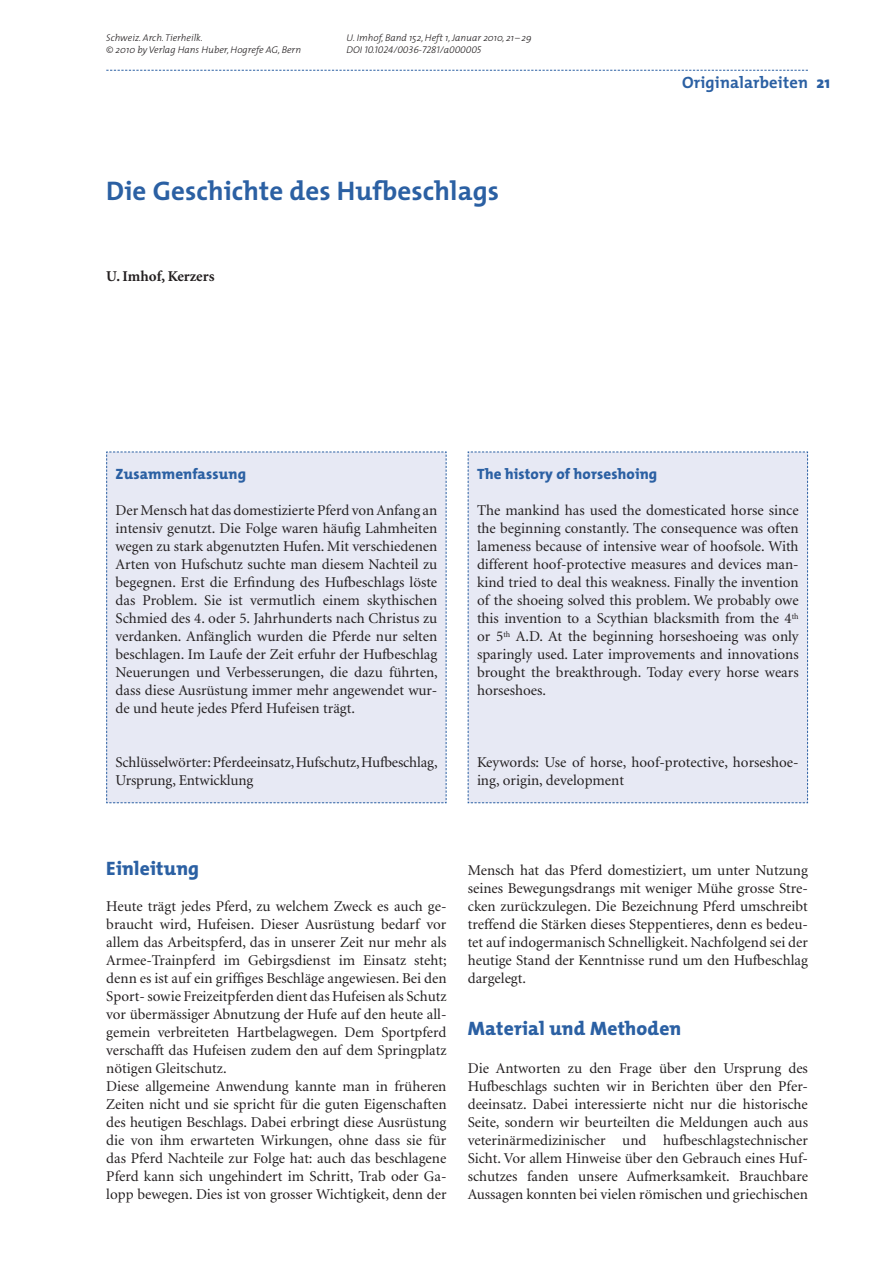
<style>
.page{position:relative;width:893px;height:1263px;background:#fff}
.page>*{position:absolute;margin:0;border:0;box-sizing:border-box;transform-origin:0 0}
.t1{font:700 27px "The Mix";letter-spacing:.005em;color:#2b60a3}
.t2{font:800 19.5px "The Mix";letter-spacing:.01em;color:#2b60a3}
.t3{font:700 16.5px "The Mix";letter-spacing:.01em;color:#2b60a3}
.t4{font:15px/18px "Minion";color:#231f20;text-align:justify}
.t5{font:800 15px "The Mix";letter-spacing:.01em;color:#2b60a3}
.t6{font:700 15px "Minion";color:#231f20}
.t7{font:italic 300 9.75px/12px "The Mix";color:#231f20}
.t8{font:italic 9.75px "The Mix Light Caps";color:#231f20}
.s1{font-family:"The Mix";font-weight:300}
.s2{font-weight:800}
</style>
<div class="page">
<svg style="left:106px;top:70px;width:702px;height:1px"></svg>
<div style="left:106px;top:451px;width:341px;height:352px;background:#e7e9f4"></div>
<div style="left:467px;top:451px;width:341px;height:352px;background:#e7e9f4"></div>
<p class="t7" style="left:106px;top:32px;width:196px">Schweiz. Arch. Tierheilk.<br>© 2010 by Verlag Hans Huber, Hogrefe AG, Bern</p>
<p class="t7" style="left:347px;top:32px;width:186px">U. Imhof, Band 152, Heft 1, Januar 2010, 21 – 29</p>
<p class="t8" style="left:347px;top:42px;width:136px"><span class="s1">DOI</span> 10.1024/0036-7281/<span class="s1">a</span>000005</p>
<h1 class="t1" style="left:106px;top:178px;width:394px">Die Geschichte des Hufbeschlags</h1>
<p class="t6" style="left:106px;top:270px;width:110px">U. Imhof, Kerzers</p>
<p class="t3" style="left:682px;top:75px;width:149px">Originalarbeiten <span class="s2">21</span></p>
<p class="t5" style="left:116px;top:467px;width:132px">Zusammenfassung</p>
<p class="t4" style="left:116px;top:503px;width:324px">Der Mensch hat das domestizierte Pferd von Anfang an intensiv genutzt. Die Folge waren häufig Lahmheiten wegen zu stark abgenutzten Hufen. Mit verschiedenen Arten von Hufschutz suchte man diesem Nachteil zu begegnen. Erst die Erfindung des Hufbeschlags löste das Problem. Sie ist vermutlich einem skythischen Schmied des 4. oder 5. Jahrhunderts nach Christus zu verdanken. Anfänglich wurden die Pferde nur selten beschlagen. Im Laufe der Zeit erfuhr der Hufbeschlag Neuerungen und Verbesserungen, die dazu führten, dass diese Ausrüstung immer mehr angewendet wur&shy;de und heute jedes Pferd Hufeisen trägt.</p>
<p class="t4" style="left:116px;top:755px;width:324px">Schlüsselwörter: Pferdeeinsatz, Hufschutz, Hufbeschlag,<br>Ursprung, Entwicklung</p>
<p class="t5" style="left:477px;top:467px;width:182px">The history of horseshoing</p>
<p class="t4" style="left:477px;top:503px;width:323px">The mankind has used the domesticated horse since the beginning constantly. The consequence was often lameness because of intensive wear of hoofsole. With different hoof-protective measures and devices man&shy;kind tried to deal this weakness. Finally the invention of the shoeing solved this problem. We probably owe this invention to a Scythian blacksmith from the 4<sup>th </sup>or 5<sup>th</sup> A.D. At the beginning horseshoeing was only sparingly used. Later improvements and innovations brought the breakthrough. Today every horse wears horseshoes.</p>
<p class="t4" style="left:477px;top:755px;width:323px">Keywords: Use of horse, hoof-protective, horseshoe&shy;ing, origin, development</p>
<h2 class="t2" style="left:106px;top:859px;width:94px">Einleitung</h2>
<p class="t4" style="left:106px;top:899px;width:342px;text-align:left">Heute trägt jedes Pferd, zu welchem Zweck es auch ge&shy;braucht wird, Hufeisen. Dieser Ausrüstung bedarf vor allem das Arbeitspferd, das in unserer Zeit nur mehr als Armee-Trainpferd im Gebirgsdienst im Einsatz steht; denn es ist auf ein griffiges Beschläge angewiesen. Bei den Sport- sowie Freizeitpferden dient das Hufeisen als Schutz vor übermässiger Abnutzung der Hufe auf den heute all&shy;gemein verbreiteten Hartbelagwegen. Dem Sportpferd verschafft das Hufeisen zudem den auf dem Springplatz nötigen Gleitschutz.<br>Diese allgemeine Anwendung kannte man in früheren Zeiten nicht und sie spricht für die guten Eigenschaften des heutigen Beschlags. Dabei erbringt diese Ausrüstung die von ihm erwarteten Wirkungen, ohne dass sie für das Pferd Nachteile zur Folge hat: auch das beschlagene Pferd kann sich ungehindert im Schritt, Trab oder Ga&shy;lopp bewegen. Dies ist von grosser Wichtigkeit, denn der</p>
<p class="t4" style="left:468px;top:863px;width:342px">Mensch hat das Pferd domestiziert, um unter Nutzung seines Bewegungsdrangs mit weniger Mühe grosse Stre&shy;cken zurückzulegen. Die Bezeichnung Pferd umschreibt treffend die Stärken dieses Steppentieres, denn es bedeu&shy;tet auf indogermanisch Schnelligkeit. Nachfolgend sei der heutige Stand der Kenntnisse rund um den Hufbeschlag dargelegt.</p>
<h2 class="t2" style="left:468px;top:1019px;width:215px">Material und Methoden</h2>
<p class="t4" style="left:468px;top:1061px;width:342px">Die Antworten zu den Frage über den Ursprung des Hufbeschlags suchten wir in Berichten über den Pfer&shy;deeinsatz. Dabei interessierte nicht nur die historische Seite, sondern wir beurteilten die Meldungen auch aus veterinärmedizinischer und hufbeschlagstechnischer Sicht. Vor allem Hinweise über den Gebrauch eines Huf&shy;schutzes fanden unsere Aufmerksamkeit. Brauchbare Aussagen konnten bei vielen römischen und griechischen</p>
</div>
